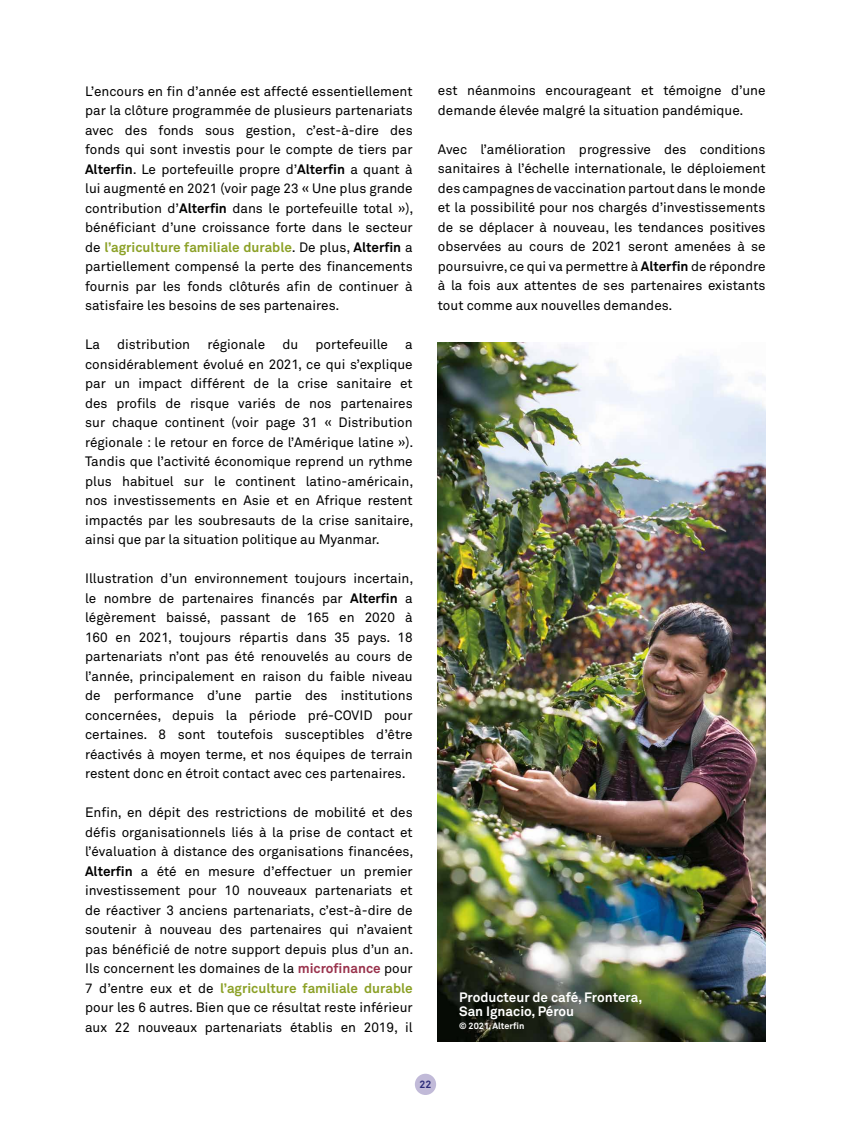
<style>
.page{position:relative;width:851px;height:1127px;background:#fff}
.page>*{position:absolute;margin:0;border:0;box-sizing:border-box;transform-origin:0 0}
.t1{font:13.5px/19.5px "Akkurat Pro";color:#000;text-align:justify}
.t2{font:700 13.5px/13.5px "Akkurat Pro";color:#fff}
.t3{font:700 10.5px "Akkurat Pro";color:#2d2d7a}
.t4{font:700 9px "Akkurat Pro";color:#fff}
.s1{font-weight:700}
.s2{font-weight:700;color:#8ca127}
.s3{font-weight:700;color:#99324c}
</style>
<div class="page">
<div style="left:415px;top:1074px;width:21px;height:21px;background:#c1bad8;border-radius:50%"></div>
<img style="left:438px;top:342px;width:327px;height:700px">
<p class="t1" style="left:85px;top:82px;width:330px">L’encours en fin d’année est affecté essentiellement par la clôture programmée de plusieurs partenariats avec des fonds sous gestion, c’est-à-dire des fonds qui sont investis pour le compte de tiers par <span class="s1">Alterfin</span>. Le portefeuille propre d’<span class="s1">Alterfin</span> a quant à lui augmenté en 2021 (voir page 23 « Une plus grande contribution d’<span class="s1">Alterfin</span> dans le portefeuille total »), bénéficiant d’une croissance forte dans le secteur de <span class="s2">l’agriculture familiale durable</span>. De plus, <span class="s1">Alterfin</span> a partiellement compensé la perte des financements fournis par les fonds clôturés afin de continuer à satisfaire les besoins de ses partenaires.</p>
<p class="t1" style="left:85px;top:335px;width:16px">La</p>
<p class="t1" style="left:117px;top:335px;width:74px">distribution</p>
<p class="t1" style="left:207px;top:335px;width:59px">régionale</p>
<p class="t1" style="left:282px;top:335px;width:17px">du</p>
<p class="t1" style="left:315px;top:335px;width:74px">portefeuille</p>
<p class="t1" style="left:85px;top:335px;width:330px;text-indent:320px">a considérablement évolué en 2021, ce qui s’explique par un impact différent de la crise sanitaire et des profils de risque variés de nos partenaires sur chaque continent (voir page 31 « Distribution régionale : le retour en force de l’Amérique latine »).<br>Tandis que l’activité économique reprend un rythme plus habituel sur le continent latino-américain, nos investissements en Asie et en Afrique restent impactés par les soubresauts de la crise sanitaire, ainsi que par la situation politique au Myanmar.</p>
<p class="t1" style="left:85px;top:569px;width:330px">Illustration d’un environnement toujours incertain, le nombre de partenaires financés par <span class="s1">Alterfin</span> a légèrement baissé, passant de 165 en 2020 à 160 en 2021, toujours répartis dans 35 pays. 18 partenariats n’ont pas été renouvelés au cours de l’année, principalement en raison du faible niveau de performance d’une partie des institutions concernées, depuis la période pré-COVID pour certaines. 8 sont toutefois susceptibles d’être réactivés à moyen terme, et nos équipes de terrain restent donc en étroit contact avec ces partenaires.</p>
<p class="t1" style="left:85px;top:803px;width:330px">Enfin, en dépit des restrictions de mobilité et des défis organisationnels liés à la prise de contact et l’évaluation à distance des organisations financées, <span class="s1">Alterfin</span> a été en mesure d’effectuer un premier investissement pour 10 nouveaux partenariats et de réactiver 3 anciens partenariats, c’est-à-dire de soutenir à nouveau des partenaires qui n’avaient pas bénéficié de notre support depuis plus d’un an.<br>Ils concernent les domaines de la <span class="s3">microfinance</span> pour 7 d’entre eux et de <span class="s2">l’agriculture familiale durable </span>pour les 6 autres. Bien que ce résultat reste inférieur aux 22 nouveaux partenariats établis en 2019, il</p>
<p class="t1" style="left:438px;top:81px;width:329px">est néanmoins encourageant et témoigne d’une demande élevée malgré la situation pandémique.</p>
<p class="t1" style="left:438px;top:140px;width:329px">Avec l’amélioration progressive des conditions sanitaires à l’échelle internationale, le déploiement des campagnes de vaccination partout dans le monde et la possibilité pour nos chargés d’investissements de se déplacer à nouveau, les tendances positives observées au cours de 2021 seront amenées à se poursuivre, ce qui va permettre à <span class="s1">Alterfin</span> de répondre à la fois aux attentes de ses partenaires existants tout comme aux nouvelles demandes.</p>
<p class="t2" style="left:459px;top:990px;width:185px">Producteur de café, Frontera,<br>San Ignacio, Pérou</p>
<p class="t4" style="left:459px;top:1020px;width:67px">© 2021, Alterfin</p>
<p class="t3" style="left:419px;top:1077px;width:13px">22</p>
</div>
